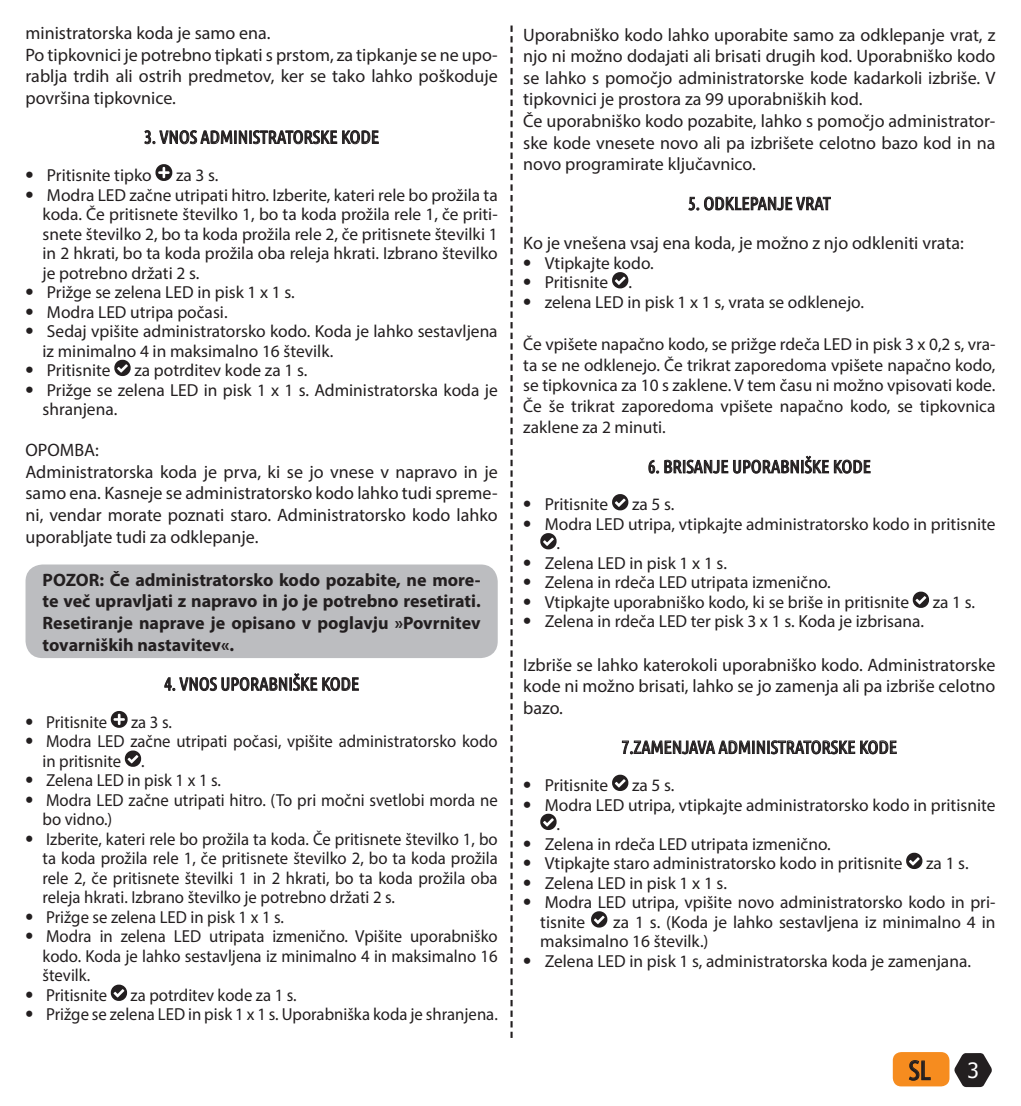
<style>
.page{position:relative;width:1021px;height:1106px;background:#fff}
.page>*{position:absolute;margin:0;border:0;box-sizing:border-box;transform-origin:0 0}
.t1{font:27px "Ubuntu Condensed";color:#231f20}
.t2{font:21px "Tahoma";color:#fff}
.tekst_slo{font:18px/21.6px "Myriad Pro";color:#231f20;text-align:justify}
.tekst_SLO_bold{font:700 18px/21.6px "Myriad Pro";color:#231f20;text-align:justify}
.naslov{font:18px "Ubuntu Condensed";color:#231f20}
.bullets{font:17.4px/19.5px "Myriad Pro";color:#231f20}
.bullets-2{font:17.4px/19.5px "Myriad Pro";color:#231f20;scale:.96 1}
.s1{font-weight:700;font-size:24px}
</style>
<div class="page">
<div style="left:26px;top:564px;width:471px;height:94px;background:#bcbdc0;border-radius:17px"></div>
<svg style="left:954px;top:1053px;width:38px;height:34px"></svg>
<div style="left:892px;top:1052px;width:57px;height:34px;background:#f68c1f;border-radius:9px"></div>
<svg style="left:909px;top:1060px;width:22px;height:21px"></svg>
<svg style="left:144px;top:130px;width:235px;height:15px"></svg>
<svg style="left:155px;top:164px;width:17px;height:17px"></svg>
<svg style="left:114px;top:360px;width:17px;height:16px"></svg>
<svg style="left:164px;top:673px;width:195px;height:18px"></svg>
<svg style="left:111px;top:711px;width:17px;height:17px"></svg>
<svg style="left:125px;top:750px;width:16px;height:17px"></svg>
<svg style="left:111px;top:984px;width:16px;height:17px"></svg>
<svg style="left:510px;top:26px;width:2px;height:1011px"></svg>
<svg style="left:688px;top:196px;width:143px;height:15px"></svg>
<svg style="left:612px;top:272px;width:16px;height:16px"></svg>
<svg style="left:648px;top:455px;width:223px;height:19px"></svg>
<svg style="left:612px;top:494px;width:16px;height:16px"></svg>
<svg style="left:540px;top:533px;width:16px;height:16px"></svg>
<svg style="left:912px;top:591px;width:17px;height:17px"></svg>
<svg style="left:621px;top:740px;width:276px;height:15px"></svg>
<svg style="left:612px;top:774px;width:16px;height:17px"></svg>
<svg style="left:540px;top:813px;width:16px;height:17px"></svg>
<svg style="left:906px;top:852px;width:16px;height:17px"></svg>
<svg style="left:591px;top:911px;width:16px;height:16px"></svg>
<p class="tekst_slo" style="left:26px;top:22px;width:247px">ministratorska koda je samo ena.</p>
<p class="tekst_slo" style="left:26px;top:43px;width:473px">Po tipkovnici je potrebno tipkati s prstom, za tipkanje se ne upo&shy;rablja trdih ali ostrih predmetov, ker se tako lahko poškoduje površina tipkovnice.</p>
<p class="naslov" style="left:144px;top:126px;width:236px">3. VNOS ADMINISTRATORSKE KODE</p>
<p class="bullets" style="left:26px;top:165px;width:128px"><span class="s1">•</span> Pritisnite tipko</p>
<p class="bullets" style="left:176px;top:165px;width:44px">za 3 s.</p>
<p class="bullets" style="left:43px;top:185px;width:456px;text-align:justify;text-indent:-17px"><span class="s1">•</span> Modra LED začne utripati hitro. Izberite, kateri rele bo prožila ta koda. Če pritisnete številko 1, bo ta koda prožila rele 1, če priti&shy;snete številko 2, bo ta koda prožila rele 2, če pritisnete številki 1 in 2 hkrati, bo ta koda prožila oba releja hkrati. Izbrano številko je potrebno držati 2 s.</p>
<p class="bullets" style="left:26px;top:282px;width:271px"><span class="s1">•</span> Prižge se zelena LED in pisk 1 x 1 s.</p>
<p class="bullets" style="left:26px;top:302px;width:203px"><span class="s1">•</span> Modra LED utripa počasi.</p>
<p class="bullets" style="left:43px;top:321px;width:456px;text-indent:-17px"><span class="s1">•</span> Sedaj vpišite administratorsko kodo. Koda je lahko sestavljena iz minimalno 4 in maksimalno 16 številk.</p>
<p class="bullets" style="left:26px;top:360px;width:87px"><span class="s1">•</span> Pritisnite</p>
<p class="bullets" style="left:134px;top:360px;width:174px">za potrditev kode za 1 s.</p>
<p class="bullets" style="left:43px;top:380px;width:456px;text-indent:-17px"><span class="s1">•</span> Prižge se zelena LED in pisk 1 x 1 s. Administratorska koda je shranjena.</p>
<p class="tekst_slo" style="left:26px;top:439px;width:75px">OPOMBA:</p>
<p class="tekst_slo" style="left:26px;top:460px;width:474px">Administratorska koda je prva, ki se jo vnese v napravo in je samo ena. Kasneje se administratorsko kodo lahko tudi spreme&shy;ni, vendar morate poznati staro. Administratorsko kodo lahko uporabljate tudi za odklepanje.</p>
<p class="tekst_SLO_bold" style="left:43px;top:568px;width:439px">POZOR: Če administratorsko kodo pozabite, ne more&shy;te več upravljati z napravo in jo je potrebno resetirati.<br>Resetiranje naprave je opisano v poglavju »Povrnitev tovarniških nastavitev«.</p>
<p class="naslov" style="left:164px;top:672px;width:197px">4. VNOS UPORABNIŠKE KODE</p>
<p class="bullets-2" style="left:26px;top:712px;width:87px"><span class="s1">•</span> Pritisnite</p>
<p class="bullets-2" style="left:131px;top:712px;width:44px">za 3 s.</p>
<p class="bullets-2" style="left:43px;top:731px;width:475px;text-indent:-17px"><span class="s1">•</span> Modra LED začne utripati počasi, vpišite administratorsko kodo in pritisnite .</p>
<p class="bullets-2" style="left:26px;top:770px;width:205px"><span class="s1">•</span> Zelena LED in pisk 1 x 1 s.</p>
<p class="bullets-2" style="left:43px;top:790px;width:475px;text-indent:-17px"><span class="s1">•</span> Modra LED začne utripati hitro. (To pri močni svetlobi morda ne bo vidno.)</p>
<p class="bullets-2" style="left:43px;top:829px;width:476px;text-align:justify;text-indent:-17px"><span class="s1">•</span> Izberite, kateri rele bo prožila ta koda. Če pritisnete številko 1, bo ta koda prožila rele 1, če pritisnete številko 2, bo ta koda prožila rele 2, če pritisnete številki 1 in 2 hkrati, bo ta koda prožila oba releja hkrati. Izbrano številko je potrebno držati 2 s.</p>
<p class="bullets-2" style="left:26px;top:907px;width:271px"><span class="s1">•</span> Prižge se zelena LED in pisk 1 x 1 s.</p>
<p class="bullets-2" style="left:43px;top:926px;width:475px;text-align:justify;text-indent:-17px"><span class="s1">•</span> Modra in zelena LED utripata izmenično. Vpišite uporabniško kodo. Koda je lahko sestavljena iz minimalno 4 in maksimalno 16 številk.</p>
<p class="bullets-2" style="left:26px;top:985px;width:87px"><span class="s1">•</span> Pritisnite</p>
<p class="bullets-2" style="left:131px;top:985px;width:174px">za potrditev kode za 1 s.</p>
<p class="bullets-2" style="left:26px;top:1004px;width:493px"><span class="s1">•</span> Prižge se zelena LED in pisk 1 x 1 s. Uporabniška koda je shranjena.</p>
<p class="tekst_slo" style="left:523px;top:23px;width:473px">Uporabniško kodo lahko uporabite samo za odklepanje vrat, z njo ni možno dodajati ali brisati drugih kod. Uporabniško kodo se lahko s pomočjo administratorske kode kadarkoli izbriše. V tipkovnici je prostora za 99 uporabniških kod.</p>
<p class="tekst_slo" style="left:523px;top:110px;width:473px">Če uporabniško kodo pozabite, lahko s pomočjo administrator&shy;ske kode vnesete novo ali pa izbrišete celotno bazo kod in na novo programirate ključavnico.</p>
<p class="naslov" style="left:688px;top:192px;width:144px">5. ODKLEPANJE VRAT</p>
<p class="tekst_slo" style="left:523px;top:232px;width:442px">Ko je vnešena vsaj ena koda, je možno z njo odkleniti vrata:</p>
<p class="bullets" style="left:523px;top:253px;width:132px"><span class="s1">•</span> Vtipkajte kodo.</p>
<p class="bullets" style="left:523px;top:272px;width:110px"><span class="s1">•</span> Pritisnite .</p>
<p class="bullets" style="left:523px;top:292px;width:342px"><span class="s1">•</span> zelena LED in pisk 1 x 1 s, vrata se odklenejo.</p>
<p class="bullets" style="left:523px;top:333px;width:473px;line-height:21px;text-align:justify">Če vpišete napačno kodo, se prižge rdeča LED in pisk 3 x 0,2 s, vra&shy;ta se ne odklenejo. Če trikrat zaporedoma vpišete napačno kodo, se tipkovnica za 10 s zaklene. V tem času ni možno vpisovati kode.<br>Če še trikrat zaporedoma vpišete napačno kodo, se tipkovnica zaklene za 2 minuti.</p>
<p class="naslov" style="left:647px;top:455px;width:224px">6. BRISANJE UPORABNIŠKE KODE</p>
<p class="bullets" style="left:523px;top:494px;width:87px"><span class="s1">•</span> Pritisnite</p>
<p class="bullets" style="left:632px;top:494px;width:44px">za 5 s.</p>
<p class="bullets" style="left:556px;top:514px;width:440px;text-indent:-33px"><span class="s1">•</span> Modra LED utripa, vtipkajte administratorsko kodo in pritisnite .</p>
<p class="bullets" style="left:523px;top:553px;width:205px"><span class="s1">•</span> Zelena LED in pisk 1 x 1 s.</p>
<p class="bullets" style="left:523px;top:572px;width:309px"><span class="s1">•</span> Zelena in rdeča LED utripata izmenično.</p>
<p class="bullets" style="left:523px;top:592px;width:387px"><span class="s1">•</span> Vtipkajte uporabniško kodo, ki se briše in pritisnite</p>
<p class="bullets" style="left:932px;top:592px;width:44px">za 1 s.</p>
<p class="bullets" style="left:523px;top:611px;width:402px"><span class="s1">•</span> Zelena in rdeča LED ter pisk 3 x 1 s. Koda je izbrisana.</p>
<p class="tekst_slo" style="left:523px;top:653px;width:474px">Izbriše se lahko katerokoli uporabniško kodo. Administratorske kode ni možno brisati, lahko se jo zamenja ali pa izbriše celotno bazo.</p>
<p class="naslov" style="left:621px;top:736px;width:277px">7.ZAMENJAVA ADMINISTRATORSKE KODE</p>
<p class="bullets" style="left:523px;top:775px;width:87px"><span class="s1">•</span> Pritisnite</p>
<p class="bullets" style="left:632px;top:775px;width:44px">za 5 s.</p>
<p class="bullets" style="left:556px;top:794px;width:440px;text-indent:-33px"><span class="s1">•</span> Modra LED utripa, vtipkajte administratorsko kodo in pritisnite .</p>
<p class="bullets" style="left:523px;top:833px;width:309px"><span class="s1">•</span> Zelena in rdeča LED utripata izmenično.</p>
<p class="bullets" style="left:523px;top:853px;width:380px"><span class="s1">•</span> Vtipkajte staro administratorsko kodo in pritisnite</p>
<p class="bullets" style="left:926px;top:853px;width:44px">za 1 s.</p>
<p class="bullets" style="left:523px;top:872px;width:205px"><span class="s1">•</span> Zelena LED in pisk 1 x 1 s.</p>
<p class="bullets" style="left:540px;top:892px;width:456px;text-indent:-17px"><span class="s1">•</span> Modra LED utripa, vpišite novo administratorsko kodo in pri&shy;tisnite</p>
<p class="bullets" style="left:540px;top:911px;width:457px;text-indent:73px">za 1 s. (Koda je lahko sestavljena iz minimalno 4 in maksimalno 16 številk.)</p>
<p class="bullets" style="left:523px;top:950px;width:449px"><span class="s1">•</span> Zelena LED in pisk 1 s, administratorska koda je zamenjana.</p>
<h1 class="t1" style="left:908px;top:1053px;width:24px">SL</h1>
<p class="t2" style="left:967px;top:1056px;width:13px">3</p>
</div>
